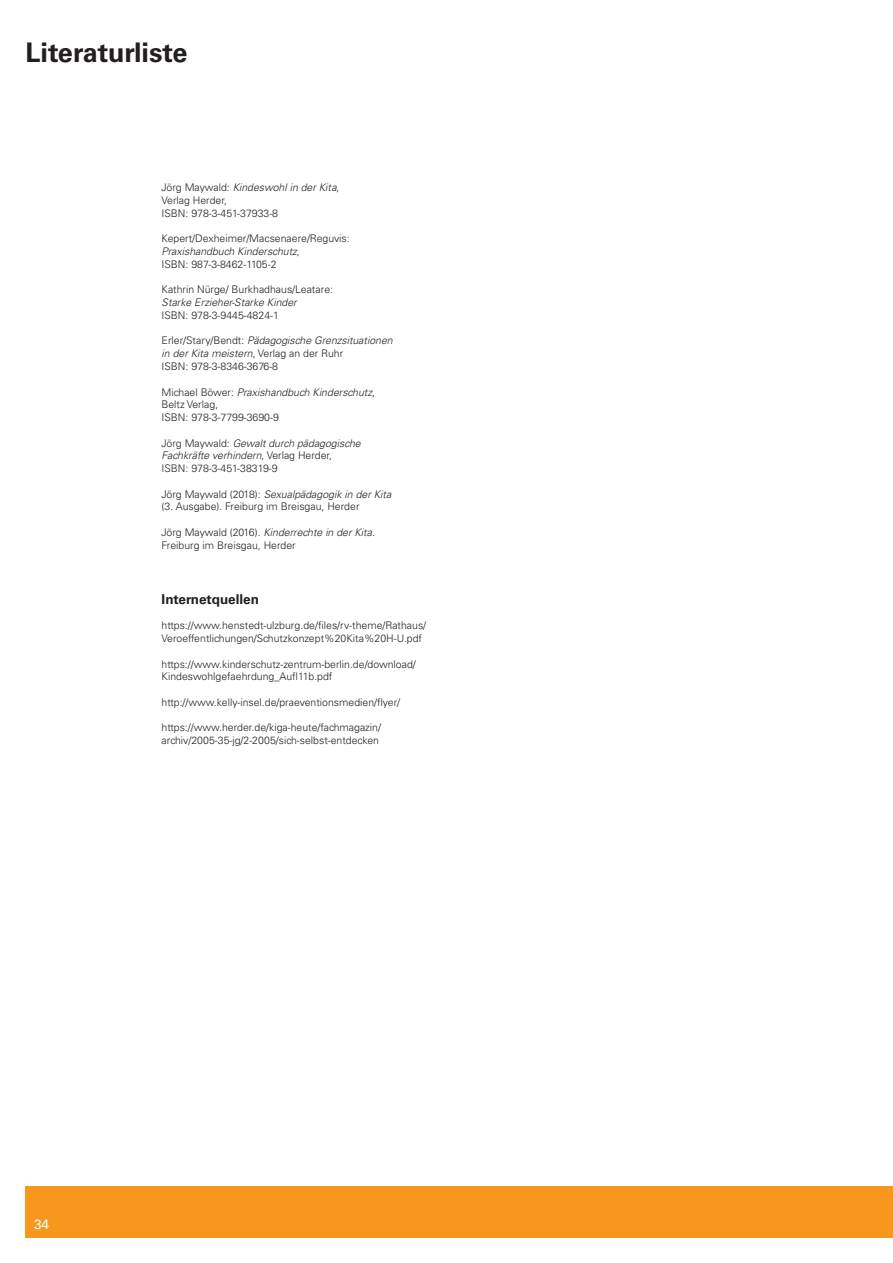
<style>
.page{position:relative;width:893px;height:1263px;background:#fff}
.page>*{position:absolute;margin:0;border:0;box-sizing:border-box;transform-origin:0 0}
.t1{font:700 27px "Univers LT Std";color:#231f20}
.t2{font:700 13.5px "Univers LT Std";color:#231f20}
.t3{font:13.5px "Univers LT Std";color:#fff}
.t4{font:300 10.5px/12.8px "Univers LT Std";color:#231f20}
.t5{font:italic 300 10.5px "Univers LT Std";color:#231f20}
.s1{font-style:italic}
</style>
<div class="page">
<div style="left:26px;top:1186px;width:867px;height:51px;background:#f7971d"></div>
<h1 class="t1" style="left:26px;top:37px;width:163px">Literaturliste</h1>
<p class="t4" style="left:162px;top:181px;width:179px">Jörg Maywald: <span class="s1">Kindeswohl in der Kita</span>,<br>Verlag Herder,<br>ISBN: 978-3-451-37933-8</p>
<p class="t4" style="left:162px;top:232px;width:190px">Kepert/Dexheimer/Macsenaere/Reguvis:<br><span class="s1">Praxishandbuch Kinderschutz</span>,<br>ISBN: 987-3-8462-1105-2</p>
<p class="t4" style="left:162px;top:283px;width:173px">Kathrin Nürge/ Burkhadhaus/Leatare:</p>
<p class="t5" style="left:162px;top:296px;width:137px">Starke Erzieher-Starke Kinder</p>
<p class="t4" style="left:162px;top:309px;width:119px">ISBN: 978-3-9445-4824-1</p>
<p class="t4" style="left:162px;top:334px;width:233px">Erler/Stary/Bendt: <span class="s1">Pädagogische Grenzsituationen in der Kita meistern</span>, Verlag an der Ruhr<br>ISBN: 978-3-8346-3676-8</p>
<p class="t4" style="left:162px;top:385px;width:215px">Michael Böwer: <span class="s1">Praxishandbuch Kinderschutz</span>,<br>Beltz Verlag,<br>ISBN: 978-3-7799-3690-9</p>
<p class="t4" style="left:162px;top:436px;width:201px">Jörg Maywald: <span class="s1">Gewalt durch pädagogische<br>Fachkräfte verhindern</span>, Verlag Herder,<br>ISBN: 978-3-451-38319-9</p>
<p class="t4" style="left:162px;top:487px;width:231px">Jörg Maywald (2018): <span class="s1">Sexualpädagogik in der Kita </span>(3. Ausgabe). Freiburg im Breisgau, Herder</p>
<p class="t4" style="left:162px;top:526px;width:215px">Jörg Maywald (2016). <span class="s1">Kinderrechte in der Kita.<br></span>Freiburg im Breisgau, Herder</p>
<p class="t2" style="left:162px;top:591px;width:99px">Internetquellen</p>
<p class="t4" style="left:162px;top:619px;width:266px">https://www.henstedt-ulzburg.de/files/rv-theme/Rathaus/<br>Veroeffentlichungen/Schutzkonzept%20Kita%20H-U.pdf</p>
<p class="t4" style="left:162px;top:657px;width:256px">https://www.kinderschutz-zentrum-berlin.de/download/<br>Kindeswohlgefaehrdung_Aufl11b.pdf</p>
<p class="t4" style="left:162px;top:696px;width:240px">http://www.kelly-insel.de/praeventionsmedien/flyer/</p>
<p class="t4" style="left:162px;top:721px;width:221px">https://www.herder.de/kiga-heute/fachmagazin/ archiv/2005-35-jg/2-2005/sich-selbst-entdecken</p>
<p class="t3" style="left:34px;top:1216px;width:17px">34</p>
</div>
